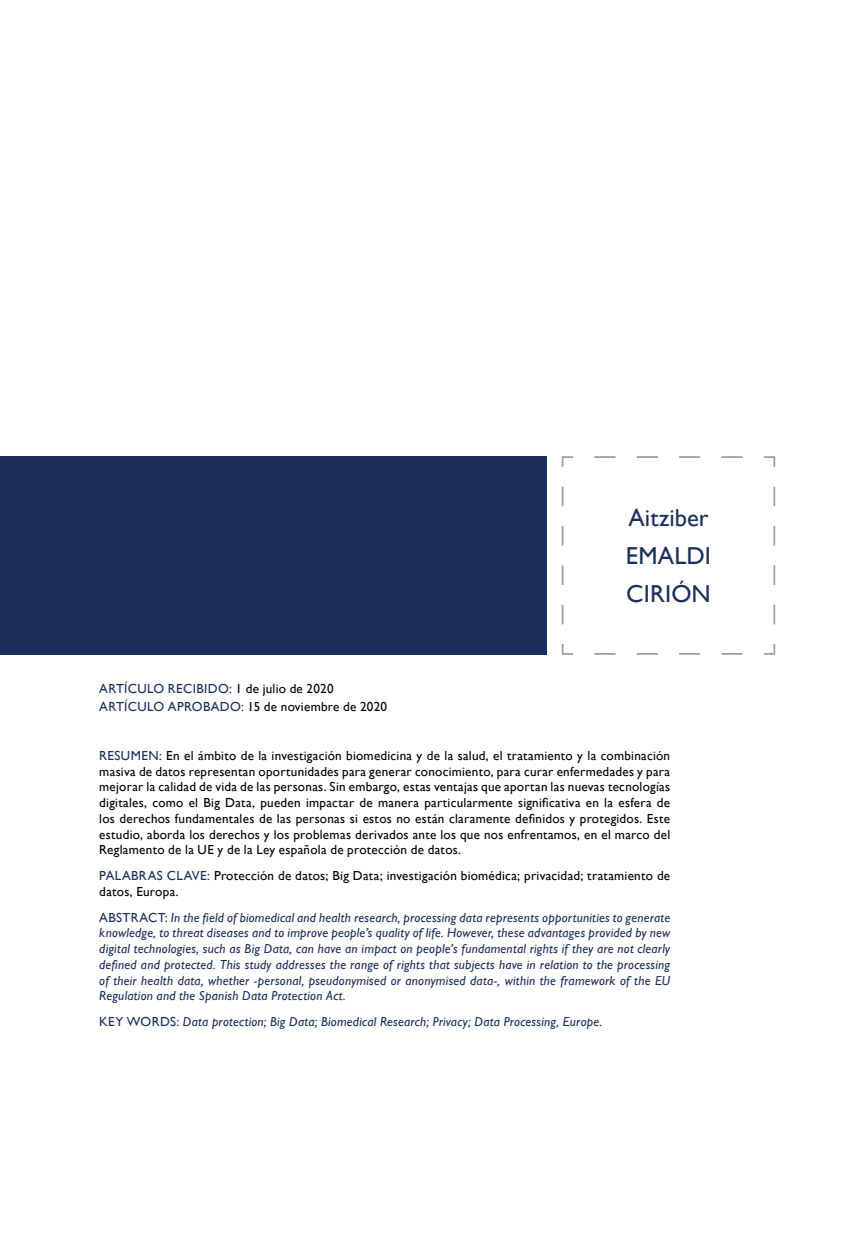
<style>
.page{position:relative;width:844px;height:1241px;background:#fff}
.page>*{position:absolute;margin:0;border:0;box-sizing:border-box;transform-origin:0 0}
.t1{font:24.5px/37.8px "Gill Sans";letter-spacing:.005em;color:#1c2f5c;text-align:justify}
.t2{font:13.12px/15.8px "Gill Sans";letter-spacing:.02em;color:#000;text-align:justify}
.t3{font:italic 13.12px/15.8px "Gill Sans";letter-spacing:.02em;color:#1c2f5c;text-align:justify}
.t4{font:13.12px/17.5px "Gill Sans";letter-spacing:.02em;color:#1c2f5c}
.s1{color:#000}
.s2{color:#1c2f5c}
.s3{font-style:normal}
</style>
<div class="page">
<div style="left:0;top:456px;width:546px;height:198px;background:#1c2f5c"></div>
<svg style="left:561px;top:456px;width:214px;height:199px"></svg>
<p class="t4" style="left:99px;top:679px;width:289px">ARTÍCULO RECIBIDO: <span class="s1">1 de julio de 2020<br></span>ARTÍCULO APROBADO: <span class="s1">15 de noviembre de 2020</span></p>
<h1 class="t1" style="left:625px;top:498px;width:86px">Aitziber EMALDI CIRIÓN</h1>
<p class="t2" style="left:99px;top:747px;width:572px"><span class="s2">RESUMEN:</span> En el ámbito de la investigación biomedicina y de la salud, el tratamiento y la combinación masiva de datos representan oportunidades para generar conocimiento, para curar enfermedades y para mejorar la calidad de vida de las personas. Sin embargo, estas ventajas que aportan las nuevas tecnologías digitales, como el Big Data, pueden impactar de manera particularmente significativa en la esfera de los derechos fundamentales de las personas si estos no están claramente definidos y protegidos. Este estudio, aborda los derechos y los problemas derivados ante los que nos enfrentamos, en el marco del Reglamento de la UE y de la Ley española de protección de datos.</p>
<p class="t2" style="left:99px;top:867px;width:572px"><span class="s2">PALABRAS CLAVE:</span> Protección de datos; Big Data; investigación biomédica; privacidad; tratamiento de datos, Europa.</p>
<p class="t3" style="left:99px;top:909px;width:572px"><span class="s3">ABSTRACT:</span> In the field of biomedical and health research, processing data represents opportunities to generate knowledge, to threat diseases and to improve people’s quality of life. However, these advantages provided by new digital technologies, such as Big Data, can have an impact on people’s fundamental rights if they are not clearly defined and protected. This study addresses the range of rights that subjects have in relation to the processing of their health data, whether -personal, pseudonymised or anonymised data-, within the framework of the EU Regulation and the Spanish Data Protection Act.</p>
<p class="t3" style="left:99px;top:1013px;width:504px"><span class="s3">KEY WORDS:</span> Data protection; Big Data; Biomedical Research; Privacy; Data Processing, Europe.</p>
</div>
